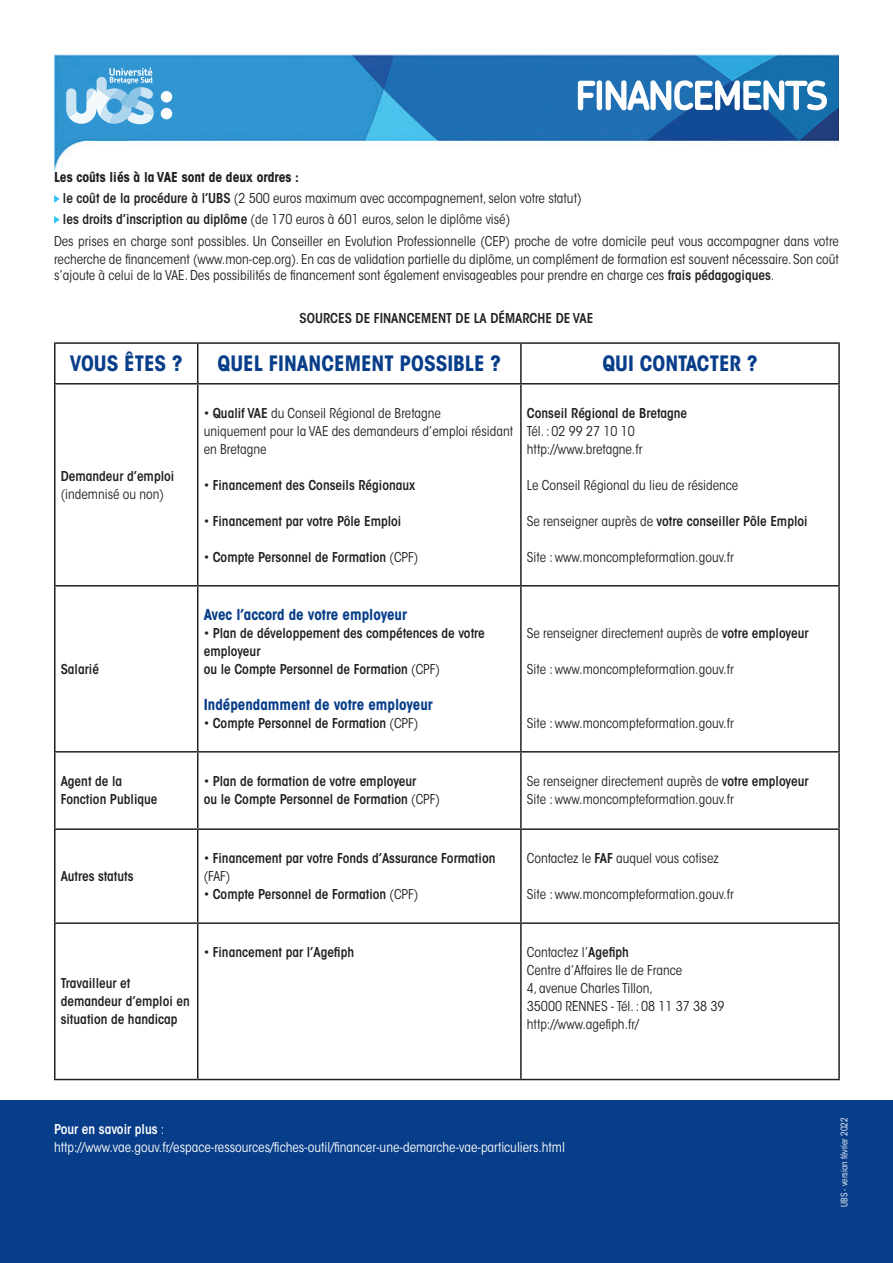
<style>
.page{position:relative;width:893px;height:1263px;background:#fff}
.page>*{position:absolute;margin:0;border:0;box-sizing:border-box;transform-origin:0 0}
.t1{font:700 condensed 21px "ITC Avant Garde Std";color:#083e89}
.t2{font:700 condensed 15px "ITC Avant Garde Std";color:#083e89}
.t3{font:condensed 13.5px/18px "ITC Avant Garde Std";color:#231f20}
.t4{font:600 condensed 13.5px/18px "ITC Avant Garde Std";color:#231f20}
.t5{font:condensed 13.5px/18px "ITC Avant Garde Std";color:#fff}
.t6{font:condensed 9px "ITC Avant Garde Std";color:#fff}
.s1{font-weight:700}
.s2{font-weight:600}
.s3{font-weight:400}
</style>
<div class="page">
<div style="left:0;top:1100px;width:893px;height:163px;background:#083e89"></div>
<img style="left:54px;top:54px;width:785px;height:128px">
<svg style="left:575px;top:74px;width:254px;height:57px"></svg>
<div style="left:161px;top:91px;width:11px;height:12px;background:#fff;border-radius:50%"></div>
<div style="left:161px;top:108px;width:11px;height:11px;background:#fff;border-radius:50%"></div>
<svg style="left:66px;top:67px;width:88px;height:57px;background:#81bee2"></svg>
<svg style="left:54px;top:195px;width:6px;height:8px"></svg>
<svg style="left:54px;top:216px;width:6px;height:8px"></svg>
<hr style="left:54px;top:342px;width:144px;height:2px;background:#231f20">
<hr style="left:54px;top:344px;width:2px;height:39px;background:#231f20">
<hr style="left:198px;top:342px;width:323px;height:2px;background:#231f20">
<hr style="left:197px;top:344px;width:1px;height:39px;background:#231f20">
<hr style="left:521px;top:342px;width:319px;height:2px;background:#231f20">
<hr style="left:520px;top:344px;width:2px;height:39px;background:#231f20">
<hr style="left:838px;top:344px;width:2px;height:39px;background:#231f20">
<hr style="left:54px;top:383px;width:144px;height:1px;background:#231f20">
<hr style="left:54px;top:384px;width:2px;height:201px;background:#231f20">
<hr style="left:198px;top:383px;width:323px;height:1px;background:#231f20">
<hr style="left:197px;top:384px;width:1px;height:201px;background:#231f20">
<hr style="left:521px;top:383px;width:319px;height:1px;background:#231f20">
<hr style="left:520px;top:384px;width:2px;height:201px;background:#231f20">
<hr style="left:838px;top:384px;width:2px;height:201px;background:#231f20">
<hr style="left:54px;top:585px;width:144px;height:1px;background:#231f20">
<hr style="left:54px;top:586px;width:2px;height:165px;background:#231f20">
<hr style="left:198px;top:585px;width:323px;height:1px;background:#231f20">
<hr style="left:197px;top:586px;width:1px;height:165px;background:#231f20">
<hr style="left:521px;top:585px;width:319px;height:1px;background:#231f20">
<hr style="left:520px;top:586px;width:2px;height:165px;background:#231f20">
<hr style="left:838px;top:586px;width:2px;height:165px;background:#231f20">
<hr style="left:54px;top:751px;width:144px;height:1px;background:#231f20">
<hr style="left:54px;top:752px;width:2px;height:76px;background:#231f20">
<hr style="left:198px;top:751px;width:323px;height:1px;background:#231f20">
<hr style="left:197px;top:752px;width:1px;height:76px;background:#231f20">
<hr style="left:521px;top:751px;width:319px;height:1px;background:#231f20">
<hr style="left:520px;top:752px;width:2px;height:76px;background:#231f20">
<hr style="left:838px;top:752px;width:2px;height:76px;background:#231f20">
<hr style="left:54px;top:828px;width:144px;height:2px;background:#231f20">
<hr style="left:54px;top:830px;width:2px;height:92px;background:#231f20">
<hr style="left:198px;top:828px;width:323px;height:2px;background:#231f20">
<hr style="left:197px;top:830px;width:1px;height:92px;background:#231f20">
<hr style="left:521px;top:828px;width:319px;height:2px;background:#231f20">
<hr style="left:520px;top:830px;width:2px;height:92px;background:#231f20">
<hr style="left:838px;top:830px;width:2px;height:92px;background:#231f20">
<hr style="left:54px;top:922px;width:144px;height:2px;background:#231f20">
<hr style="left:54px;top:924px;width:2px;height:155px;background:#231f20">
<hr style="left:198px;top:922px;width:323px;height:2px;background:#231f20">
<hr style="left:197px;top:924px;width:1px;height:155px;background:#231f20">
<hr style="left:521px;top:922px;width:319px;height:2px;background:#231f20">
<hr style="left:520px;top:924px;width:2px;height:155px;background:#231f20">
<hr style="left:838px;top:924px;width:2px;height:155px;background:#231f20">
<hr style="left:54px;top:1079px;width:144px;height:1px;background:#231f20">
<hr style="left:198px;top:1079px;width:323px;height:1px;background:#231f20">
<hr style="left:521px;top:1079px;width:319px;height:1px;background:#231f20">
<p class="t3" style="left:63px;top:167px;width:520px;line-height:20.7px;text-indent:-9px"><span class="s1">Les coûts liés à la VAE sont de deux ordres :<br></span><span class="s2">le coût de la procédure à l’UBS</span> (2 500 euros maximum avec accompagnement, selon votre statut) <span class="s2">les droits d’inscription au diplôme</span> (de 170 euros à 601 euros, selon le diplôme visé)</p>
<p class="t3" style="left:54px;top:232px;width:786px">Des prises en charge sont possibles. Un Conseiller en Evolution Professionnelle (CEP) proche de votre domicile peut vous accompagner dans votre recherche de financement (www.mon-cep.org). En cas de validation partielle du diplôme, un complément de formation est souvent nécessaire. Son coût</p>
<p class="t3" style="left:54px;top:267px;width:722px">s’ajoute à celui de la VAE. Des possibilités de financement sont également envisageables pour prendre en charge ces <span class="s2">frais pédagogiques</span>.</p>
<p class="t4" style="left:300px;top:309px;width:295px">SOURCES DE FINANCEMENT DE LA DÉMARCHE DE VAE</p>
<h1 class="t1" style="left:70px;top:350px;width:114px">VOUS ÊTES ?</h1>
<h1 class="t1" style="left:218px;top:350px;width:285px">QUEL FINANCEMENT POSSIBLE ?</h1>
<h1 class="t1" style="left:602px;top:350px;width:157px">QUI CONTACTER ?</h1>
<p class="t4" style="left:61px;top:467px;width:115px">Demandeur d’emploi</p>
<p class="t3" style="left:61px;top:485px;width:105px">(indemnisé ou non)</p>
<p class="t4" style="left:61px;top:660px;width:40px">Salarié</p>
<p class="t3" style="left:204px;top:404px;width:311px">• <span class="s2">Qualif VAE</span> du Conseil Régional de Bretagne<br>uniquement pour la VAE des demandeurs d’emploi résidant en Bretagne</p>
<p class="t4" style="left:204px;top:476px;width:213px"><span class="s3">•</span> Financement des Conseils Régionaux</p>
<p class="t4" style="left:204px;top:512px;width:199px"><span class="s3">•</span> Financement par votre Pôle Emploi</p>
<p class="t4" style="left:204px;top:548px;width:216px"><span class="s3">•</span> Compte Personnel de Formation <span class="s3">(CPF)</span></p>
<p class="t4" style="left:527px;top:404px;width:162px">Conseil Régional de Bretagne</p>
<p class="t3" style="left:527px;top:422px;width:117px">Tél. : 02 99 27 10 10 http://www.bretagne.fr</p>
<p class="t3" style="left:527px;top:476px;width:213px">Le Conseil Régional du lieu de résidence</p>
<p class="t4" style="left:527px;top:512px;width:282px"><span class="s3">Se renseigner auprès de</span> votre conseiller Pôle Emploi</p>
<p class="t3" style="left:527px;top:548px;width:208px">Site : www.moncompteformation.gouv.fr</p>
<p class="t2" style="left:204px;top:605px;width:205px">Avec l’accord de votre employeur</p>
<p class="t4" style="left:204px;top:624px;width:283px"><span class="s3">•</span> Plan de développement des compétences de votre employeur<br>ou le Compte Personnel de Formation <span class="s3">(CPF)</span></p>
<p class="t2" style="left:204px;top:695px;width:231px">Indépendamment de votre employeur</p>
<p class="t4" style="left:204px;top:714px;width:216px"><span class="s3">•</span> Compte Personnel de Formation <span class="s3">(CPF)</span></p>
<p class="t3" style="left:527px;top:624px;width:283px">Se renseigner directement auprès de <span class="s2">votre employeur</span></p>
<p class="t3" style="left:527px;top:660px;width:208px">Site : www.moncompteformation.gouv.fr</p>
<p class="t3" style="left:527px;top:714px;width:208px">Site : www.moncompteformation.gouv.fr</p>
<p class="t4" style="left:61px;top:772px;width:98px">Agent de la<br>Fonction Publique</p>
<p class="t4" style="left:204px;top:772px;width:238px"><span class="s3">•</span> Plan de formation de votre employeur<br>ou le Compte Personnel de Formation <span class="s3">(CPF)</span></p>
<p class="t3" style="left:527px;top:772px;width:283px">Se renseigner directement auprès de <span class="s2">votre employeur<br></span>Site : www.moncompteformation.gouv.fr</p>
<p class="t4" style="left:61px;top:867px;width:74px">Autres statuts</p>
<p class="t4" style="left:204px;top:849px;width:293px"><span class="s3">•</span> Financement par votre Fonds d’Assurance Formation <span class="s3">(FAF)</span></p>
<p class="t4" style="left:204px;top:885px;width:216px"><span class="s3">•</span> Compte Personnel de Formation <span class="s3">(CPF)</span></p>
<p class="t3" style="left:527px;top:849px;width:193px">Contactez le <span class="s2">FAF</span> auquel vous cotisez</p>
<p class="t3" style="left:527px;top:885px;width:208px">Site : www.moncompteformation.gouv.fr</p>
<p class="t4" style="left:61px;top:974px;width:131px">Travailleur et demandeur d’emploi en situation de handicap</p>
<p class="t4" style="left:204px;top:943px;width:152px"><span class="s3">•</span> Financement par l’Agefiph</p>
<p class="t3" style="left:527px;top:943px;width:199px">Contactez l’<span class="s2">Agefiph<br></span>Centre d’Affaires Ile de France<br>4, avenue Charles Tillon,<br>35000 RENNES - Tél. : 08 11 37 38 39 http://www.agefiph.fr/</p>
<p class="t5" style="left:54px;top:1120px;width:512px"><span class="s2">Pour en savoir plus</span> : http://www.vae.gouv.fr/espace-ressources/fiches-outil/financer-une-demarche-vae-particuliers.html</p>
<p class="t6" style="left:839px;top:1207px;width:91px;rotate:-90deg">UBS - version février 2022</p>
</div>
